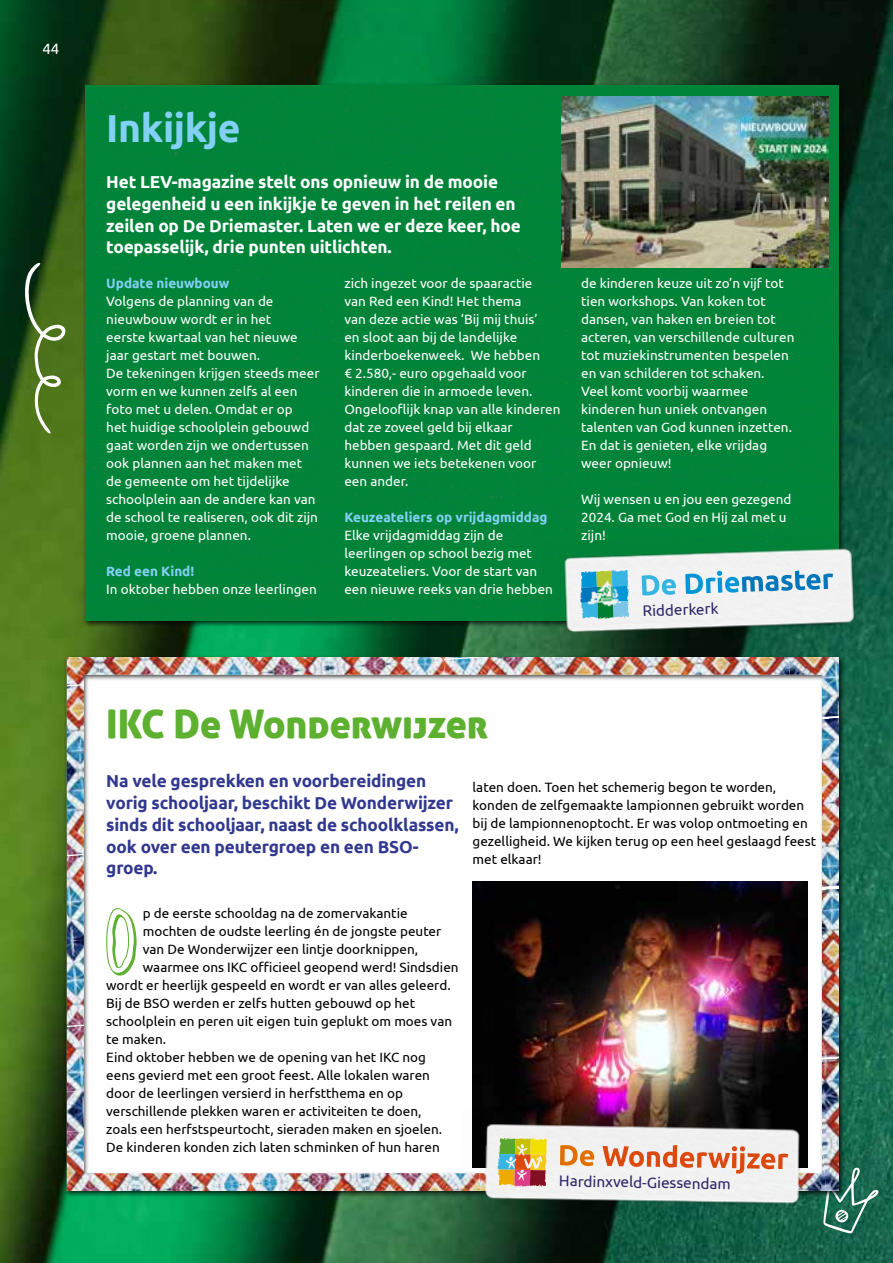
<style>
.page{position:relative;width:893px;height:1263px;background:#fff}
.page>*{position:absolute;margin:0;border:0;box-sizing:border-box;transform-origin:0 0}
.t1{font:88.65px "Pineapple Bold Shadow";color:#5eb130}
.t2{font:39px "Aller Display";color:#5eb130}
.t3{font:700 39px "Ubuntu";letter-spacing:-.01em;color:#83d0f5}
.t4{font:700 17.25px/21.8px "Ubuntu";letter-spacing:-.01em;color:#fff}
.t5{font:700 17.25px/21.8px "Ubuntu";letter-spacing:-.01em;color:#31388e}
.t6{font:15.3px "Ubuntu";color:#312a6f}
.t7{font:15px "Ubuntu";color:#fff}
.t8{font:13.5px/18px "Ubuntu";color:#fff}
.t9{font:13.5px/18px "Ubuntu";color:#000}
.t10{font:700 13.5px "Ubuntu";color:#83d0f5}
</style>
<div class="page">
<img style="left:0;top:0;width:893px;height:1263px">
<svg style="left:23px;top:263px;width:44px;height:171px"></svg>
<svg style="left:823px;top:1167px;width:57px;height:67px"></svg>
<div style="left:82px;top:82px;width:763px;height:545px;background:#000;opacity:.75"></div>
<div style="left:85px;top:85px;width:754px;height:536px;background:#008339"></div>
<div style="left:64px;top:654px;width:781px;height:543px;background:#000;opacity:.75"></div>
<svg style="left:84px;top:675px;width:755px;height:498px"></svg>
<img style="left:251px;top:1183px;width:114px;height:8px">
<img style="left:365px;top:1173px;width:95px;height:18px">
<img style="left:67px;top:771px;width:17px;height:338px">
<img style="left:67px;top:1109px;width:69px;height:82px">
<img style="left:250px;top:1173px;width:115px;height:10px">
<img style="left:135px;top:1173px;width:115px;height:18px">
<img style="left:364px;top:1173px;width:44px;height:3px">
<img style="left:67px;top:685px;width:17px;height:86px">
<img style="left:329px;top:668px;width:115px;height:7px">
<img style="left:67px;top:657px;width:33px;height:28px">
<img style="left:215px;top:657px;width:114px;height:18px">
<img style="left:98px;top:657px;width:117px;height:18px">
<img style="left:328px;top:657px;width:116px;height:11px">
<img style="left:812px;top:1143px;width:11px;height:48px">
<img style="left:823px;top:1144px;width:16px;height:47px">
<img style="left:822px;top:974px;width:17px;height:170px">
<img style="left:822px;top:804px;width:17px;height:170px">
<img style="left:444px;top:657px;width:229px;height:18px">
<img style="left:673px;top:657px;width:116px;height:18px">
<img style="left:789px;top:657px;width:50px;height:60px">
<img style="left:822px;top:718px;width:17px;height:86px">
<img style="left:444px;top:657px;width:26px;height:2px">
<img style="left:473px;top:882px;width:335px;height:226px">
<img style="left:561px;top:96px;width:267px;height:172px">
<img style="left:541px;top:532px;width:325px;height:115px">
<svg style="left:568px;top:552px;width:282px;height:76px"></svg>
<img style="left:584px;top:578px;width:42px;height:33px">
<img style="left:460px;top:1108px;width:352px;height:110px">
<svg style="left:488px;top:1128px;width:315px;height:72px"></svg>
<p class="t7" style="left:43px;top:40px;width:18px">44</p>
<h2 class="t3" style="left:106px;top:105px;width:136px">Inkijkje</h2>
<p class="t4" style="left:106px;top:171px;width:416px">Het LEV-magazine stelt ons opnieuw in de mooie gelegenheid u een inkijkje te geven in het reilen en zeilen op De Driemaster. Laten we er deze keer, hoe toepasselijk, drie punten uitlichten.</p>
<p class="t10" style="left:106px;top:275px;width:125px">Update nieuwbouw</p>
<p class="t8" style="left:106px;top:292px;width:215px">Volgens de planning van de nieuwbouw wordt er in het<br>eerste kwartaal van het nieuwe jaar gestart met bouwen.<br>De tekeningen krijgen steeds meer vorm en we kunnen zelfs al een foto met u delen. Omdat er op<br>het huidige schoolplein gebouwd gaat worden zijn we ondertussen ook plannen aan het maken met de gemeente om het tijdelijke schoolplein aan de andere kan van de school te realiseren, ook dit zijn mooie, groene plannen.</p>
<p class="t10" style="left:106px;top:563px;width:90px">Red een Kind!</p>
<p class="t8" style="left:106px;top:580px;width:212px">In oktober hebben onze leerlingen</p>
<p class="t8" style="left:344px;top:274px;width:218px">zich ingezet voor de spaaractie<br>van Red een Kind! Het thema<br>van deze actie was ‘Bij mij thuis’<br>en sloot aan bij de landelijke kinderboekenweek. We hebben<br>€ 2.580,- euro opgehaald voor kinderen die in armoede leven.<br>Ongelooflijk knap van alle kinderen dat ze zoveel geld bij elkaar hebben gespaard. Met dit geld kunnen we iets betekenen voor een ander.</p>
<p class="t10" style="left:344px;top:509px;width:205px">Keuzeateliers op vrijdagmiddag</p>
<p class="t8" style="left:344px;top:526px;width:210px">Elke vrijdagmiddag zijn de leerlingen op school bezig met keuzeateliers. Voor de start van een nieuwe reeks van drie hebben</p>
<p class="t8" style="left:581px;top:274px;width:215px">de kinderen keuze uit zo’n vijf tot tien workshops. Van koken tot dansen, van haken en breien tot acteren, van verschillende culturen tot muziekinstrumenten bespelen en van schilderen tot schaken.<br>Veel komt voorbij waarmee kinderen hun uniek ontvangen talenten van God kunnen inzetten.<br>En dat is genieten, elke vrijdag weer opnieuw!</p>
<p class="t8" style="left:581px;top:490px;width:212px">Wij wensen u en jou een gezegend<br>2024. Ga met God en Hij zal met u zijn!</p>
<p class="t6" style="left:642px;top:602px;width:78px;rotate:-2deg">Ridderkerk</p>
<h2 class="t2" style="left:106px;top:699px;width:384px">IKC De Wonderwijzer</h2>
<p class="t5" style="left:106px;top:770px;width:354px">Na vele gesprekken en voorbereidingen vorig schooljaar, beschikt De Wonderwijzer sinds dit schooljaar, naast de schoolklassen, ook over een peutergroep en een BSO&shy;groep.</p>
<h1 class="t1" style="left:105px;top:884px;width:37px">O</h1>
<p class="t9" style="left:143px;top:904px;width:266px">p de eerste schooldag na de zomervakantie</p>
<p class="t9" style="left:143px;top:922px;width:300px">mochten de oudste leerling én de jongste peuter</p>
<p class="t9" style="left:143px;top:940px;width:277px">van De Wonderwijzer een lintje doorknippen,</p>
<p class="t9" style="left:143px;top:958px;width:317px">waarmee ons IKC officieel geopend werd! Sindsdien</p>
<p class="t9" style="left:106px;top:976px;width:346px">wordt er heerlijk gespeeld en wordt er van alles geleerd.</p>
<p class="t9" style="left:106px;top:994px;width:310px">Bij de BSO werden er zelfs hutten gebouwd op het</p>
<p class="t9" style="left:106px;top:1012px;width:347px">schoolplein en peren uit eigen tuin geplukt om moes van</p>
<p class="t9" style="left:106px;top:1030px;width:61px">te maken.</p>
<p class="t9" style="left:106px;top:1048px;width:321px">Eind oktober hebben we de opening van het IKC nog</p>
<p class="t9" style="left:106px;top:1066px;width:325px">eens gevierd met een groot feest. Alle lokalen waren</p>
<p class="t9" style="left:106px;top:1084px;width:298px">door de leerlingen versierd in herfstthema en op</p>
<p class="t9" style="left:106px;top:1102px;width:317px">verschillende plekken waren er activiteiten te doen,</p>
<p class="t9" style="left:106px;top:1120px;width:337px">zoals een herfstspeurtocht, sieraden maken en sjoelen.</p>
<p class="t9" style="left:106px;top:1138px;width:335px">De kinderen konden zich laten schminken of hun haren</p>
<p class="t9" style="left:473px;top:778px;width:345px">laten doen. Toen het schemerig begon te worden, konden de zelfgemaakte lampionnen gebruikt worden bij de lampionnenoptocht. Er was volop ontmoeting en gezelligheid. We kijken terug op een heel geslaagd feest met elkaar!</p>
<p class="t6" style="left:559px;top:1171px;width:173px;rotate:1deg">Hardinxveld-Giessendam</p>
</div>
